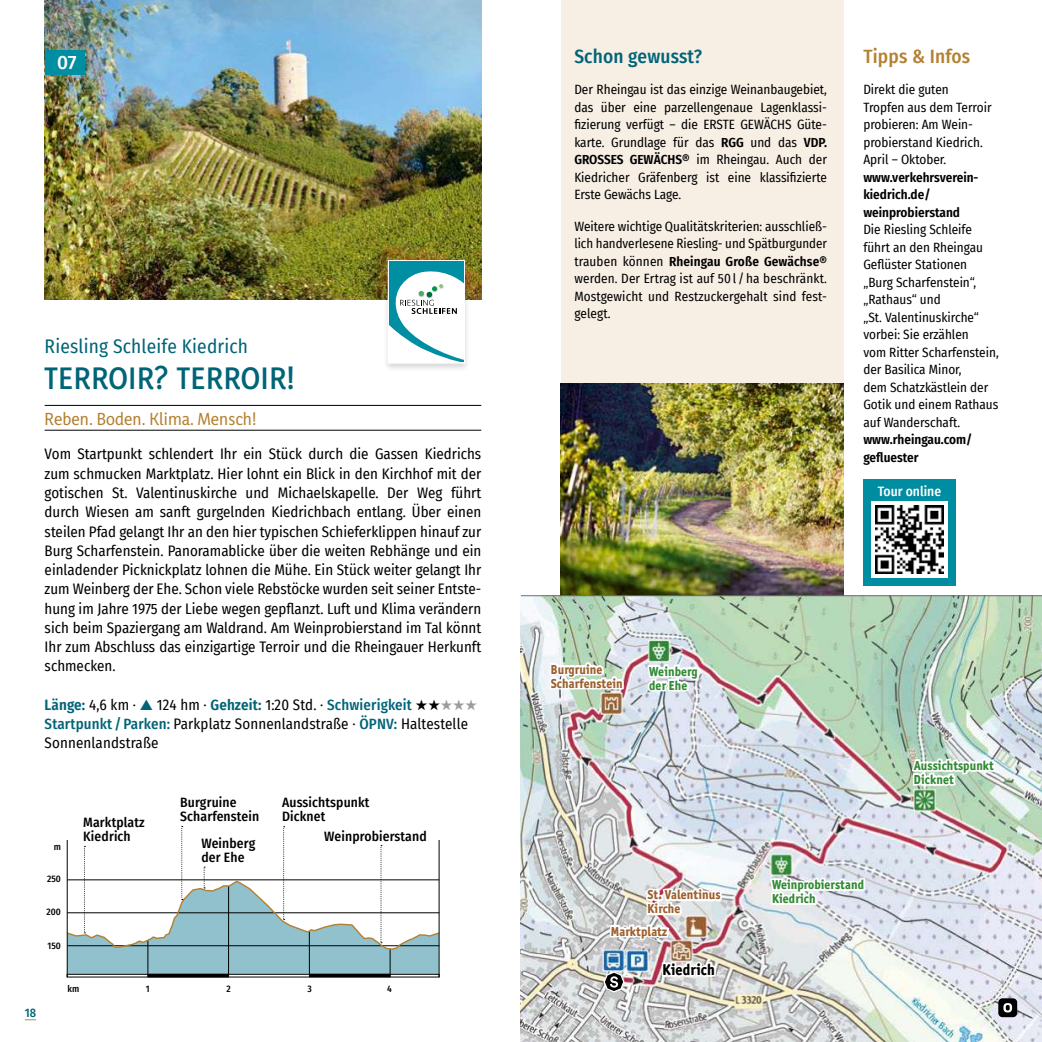
<style>
.page{position:relative;width:1042px;height:1042px;background:#fff}
.page>*{position:absolute;margin:0;border:0;box-sizing:border-box;transform-origin:0 0}
.t1{font:600 28px "Yaldevi";letter-spacing:.02em;color:#006477}
.t2{font:19.25px "Fira Sans Condensed";letter-spacing:.01em;color:#006477}
.t3{font:500 19.25px "Fira Sans Condensed";letter-spacing:.01em;color:#006477}
.t4{font:500 19.25px "Fira Sans Condensed";letter-spacing:.01em;color:#b48131}
.t5{font:500 19.25px "Fira Sans";color:#fff}
.t6{font:500 15.75px "Yaldevi";letter-spacing:.01em;color:#b48131}
.t7{font:800 15.75px "Officina San ITC";letter-spacing:.01em;color:#000;scale:.9 1}
.t8{font:14.88px/19.2px "Fira Sans Condensed";color:#000;text-align:justify}
.t9{font:500 13.47px/14.2px "Fira Sans Condensed";letter-spacing:.01em;color:#000}
.t10{font:500 13.47px "Fira Sans Condensed";color:#fff}
.t11{font:13.12px/17.5px "Fira Sans Condensed";color:#000}
.t12{font:600 13.12px/17.5px "Fira Sans Condensed";color:#000}
.t13{font:800 13.12px/14px "Officina San ITC";letter-spacing:.01em;color:#328b36;scale:.9 1}
.t14{font:800 13.12px/14px "Officina San ITC";letter-spacing:.01em;color:#9c602f;scale:.9 1}
.t15{font:500 12.25px "Fira Sans Condensed";color:#006477}
.t16{font:500 9.45px "Fira Sans Condensed";color:#000}
.s1{font-weight:600;color:#006477}
.s2{color:#006477}
.s3{font-weight:500;color:#006477}
.s4{color:#9c9c9c}
.s5{font-weight:600}
</style>
<div class="page">
<img style="left:521px;top:596px;width:521px;height:446px">
<div style="left:561px;top:0;width:282px;height:407px;background:#f7eee4"></div>
<img style="left:45px;top:0;width:436px;height:299px">
<hr style="left:45px;top:405px;width:436px;height:1px;background:#000">
<hr style="left:45px;top:430px;width:436px;height:1px;background:#000">
<div style="left:863px;top:479px;width:92px;height:106px;background:#008da2"></div>
<div style="left:871px;top:501px;width:77px;height:77px;background:#fff"></div>
<img style="left:875px;top:505px;width:68px;height:68px">
<svg style="left:66px;top:826px;width:374px;height:151px"></svg>
<img style="left:561px;top:384px;width:282px;height:211px">
<img style="left:910px;top:734px;width:88px;height:55px">
<img style="left:768px;top:837px;width:100px;height:89px">
<div style="left:45px;top:50px;width:39px;height:24px;background:#008ea2"></div>
<hr style="left:521px;top:595px;width:521px;height:1px;background:#717072">
<img style="left:547px;top:484px;width:177px;height:558px">
<svg style="left:998px;top:998px;width:19px;height:22px"></svg>
<div style="left:382px;top:258px;width:88px;height:114px;background:#000;opacity:.15"></div>
<svg style="left:388px;top:260px;width:77px;height:104px"></svg>
<svg style="left:389px;top:262px;width:74px;height:100px"></svg>
<p class="t5" style="left:57px;top:51px;width:21px">07</p>
<p class="t2" style="left:45px;top:335px;width:205px">Riesling Schleife Kiedrich</p>
<h1 class="t1" style="left:45px;top:363px;width:251px">TERROIR? TERROIR!</h1>
<p class="t6" style="left:45px;top:411px;width:213px">Reben. Boden. Klima. Mensch!</p>
<p class="t8" style="left:45px;top:445px;width:438px">Vom Startpunkt schlendert Ihr ein Stück durch die Gassen Kiedrichs zum schmucken Marktplatz. Hier lohnt ein Blick in den Kirchhof mit der gotischen St. Valentinuskirche und Michaelskapelle. Der Weg führt durch Wiesen am sanft gurgelnden Kiedrichbach entlang. Über einen steilen Pfad gelangt Ihr an den hier typischen Schieferklippen hinauf zur Burg Scharfenstein. Panoramablicke über die weiten Rebhänge und ein einladender Picknickplatz lohnen die Mühe. Ein Stück weiter gelangt Ihr zum Weinberg der Ehe. Schon viele Rebstöcke wurden seit seiner Entste&shy;hung im Jahre 1975 der Liebe wegen gep昀氀anzt. Luft und Klima verändern sich beim Spaziergang am Waldrand. Am Weinprobierstand im Tal könnt Ihr zum Abschluss das einzigartige Terroir und die Rheingauer Herkunft schmecken.</p>
<p class="t8" style="left:45px;top:694px;width:434px;text-align:left"><span class="s1">Länge:</span> 4,6 km · <span class="s2">▲</span> 124 hm · <span class="s1">Gehzeit:</span> 1:20 Std. · <span class="s3">Schwierigkeit</span> ★★<span class="s4">★★★<br></span><span class="s3">Startpunkt / Parken:</span> Parkplatz Sonnenlandstraße · <span class="s3">ÖPNV:</span> Haltestelle<br>Sonnenlandstraße</p>
<p class="t16" style="left:54px;top:841px;width:9px">m</p>
<p class="t16" style="left:47px;top:873px;width:15px">250</p>
<p class="t16" style="left:47px;top:906px;width:16px">200</p>
<p class="t16" style="left:48px;top:940px;width:15px">150</p>
<p class="t9" style="left:83px;top:815px;width:63px">Marktplatz<br>Kiedrich</p>
<p class="t9" style="left:180px;top:795px;width:80px">Burgruine<br>Scharfenstein</p>
<p class="t9" style="left:201px;top:836px;width:55px">Weinberg der Ehe</p>
<p class="t9" style="left:282px;top:795px;width:89px">Aussichtspunkt<br>Dicknet</p>
<p class="t9" style="left:324px;top:829px;width:104px">Weinprobierstand</p>
<p class="t15" style="left:25px;top:1006px;width:13px">18</p>
<p class="t16" style="left:67px;top:983px;width:13px">km</p>
<p class="t16" style="left:146px;top:983px;width:5px">1</p>
<p class="t16" style="left:226px;top:983px;width:6px">2</p>
<p class="t16" style="left:308px;top:983px;width:6px">3</p>
<p class="t16" style="left:387px;top:983px;width:6px">4</p>
<p class="t3" style="left:574px;top:45px;width:129px">Schon gewusst?</p>
<p class="t11" style="left:574px;top:80px;width:254px;text-align:justify">Der Rheingau ist das einzige Weinanbaugebiet, das über eine parzellengenaue Lagenklassi-昀椀zierung verfügt – die ERSTE GEWÄCHS Güte&shy;karte. Grundlage für das <span class="s5">RGG</span> und das <span class="s5">VDP.<br>GROSSES GEWÄCHS®</span> im Rheingau. Auch der Kiedricher Gräfenberg ist eine klassi昀椀zierte Erste Gewächs Lage.</p>
<p class="t11" style="left:574px;top:217px;width:254px;text-align:justify">Weitere wichtige Qualitätskriterien: ausschließ&shy;lich handverlesene Riesling- und Spätburgunder trauben können <span class="s5">Rheingau Große Gewächse® </span>werden. Der Ertrag ist auf 50 l / ha beschränkt.<br>Mostgewicht und Restzuckergehalt sind fest&shy;gelegt.</p>
<p class="t4" style="left:863px;top:45px;width:108px">Tipps &amp; Infos</p>
<p class="t11" style="left:863px;top:81px;width:130px">Direkt die guten<br>Tropfen aus dem Terroir probieren: Am Wein&shy;probierstand Kiedrich.<br>April – Oktober.</p>
<p class="t12" style="left:863px;top:168px;width:117px">www.verkehrsverein&shy;kiedrich.de/ weinprobierstand</p>
<p class="t11" style="left:863px;top:221px;width:137px">Die Riesling Schleife führt an den Rheingau<br>Ge昀氀üster Stationen „Burg Scharfenstein“, „Rathaus“ und<br>„St. Valentinuskirche“ vorbei: Sie erzählen<br>vom Ritter Scharfenstein, der Basilica Minor,<br>dem Schatzkästlein der<br>Gotik und einem Rathaus auf Wanderschaft.</p>
<p class="t12" style="left:863px;top:430px;width:110px">www.rheingau.com/ ge昀氀uester</p>
<p class="t10" style="left:878px;top:483px;width:65px">Tour online</p>
<p class="t14" style="left:551px;top:663px;width:81px">Burgruine<br>Scharfenstein</p>
<p class="t13" style="left:649px;top:665px;width:55px">Weinberg der Ehe</p>
<p class="t13" style="left:914px;top:760px;width:90px">Aussichtspunkt<br>Dicknet</p>
<p class="t14" style="left:647px;top:889px;width:83px">St. Valentinus<br>Kirche</p>
<p class="t14" style="left:611px;top:925px;width:64px">Marktplatz</p>
<p class="t7" style="left:662px;top:963px;width:60px">Kiedrich</p>
<p class="t13" style="left:772px;top:879px;width:104px">Weinprobierstand<br>Kiedrich</p>
</div>
